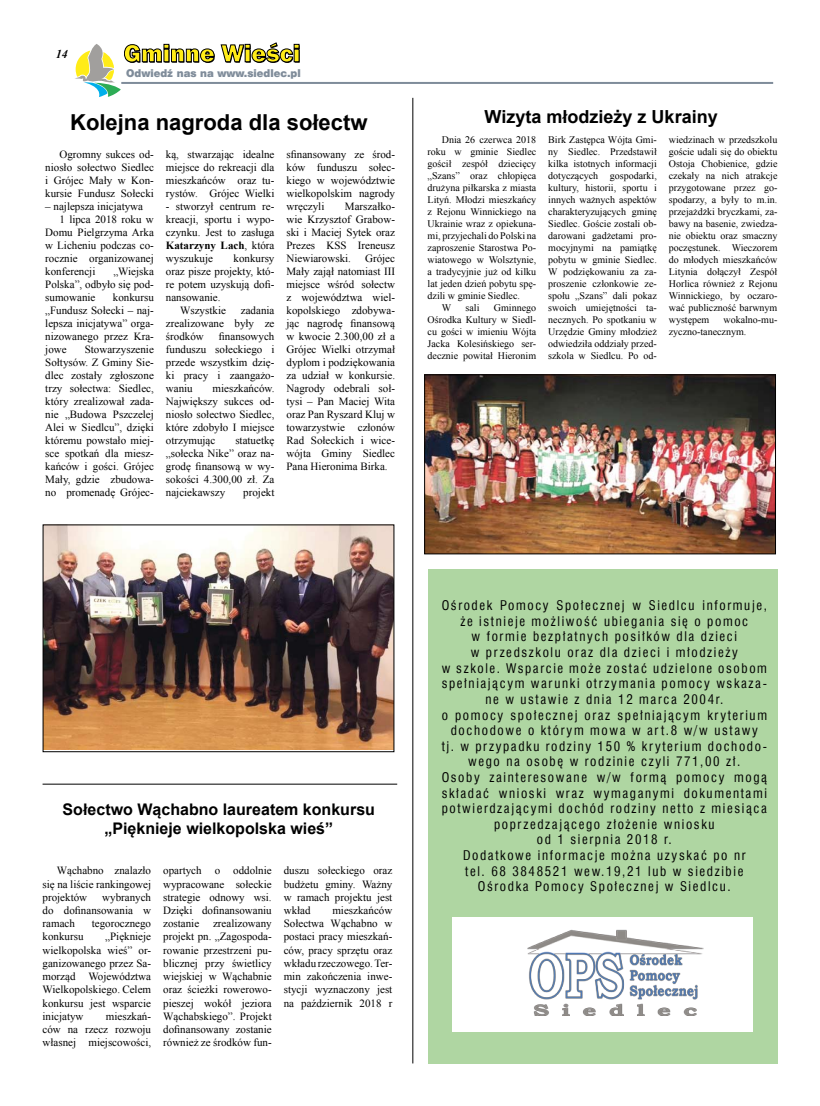
<style>
.page{position:relative;width:820px;height:1106px;background:#fff}
.page>*{position:absolute;margin:0;border:0;box-sizing:border-box;transform-origin:0 0}
.t1{font:700 22px "Arial";color:#000}
.t2{font:700 18px "Arial";color:#000}
.t3{font:700 16px/19.2px "Arial";color:#000;text-align:center}
.t4{font:13px/15.6px "Swis 721 Cn EU";letter-spacing:.125em;color:#000;text-align:center}
.t5{font:italic 700 12px "Times New Roman";color:#000}
.t6{font:11px/13px "Times New Roman";color:#000;text-align:justify}
.t7{font:10px/12px "Times New Roman";color:#000;text-align:justify}
.t8{font:10px "Swis 721 Blk 2 EU";color:#7f8c9a}
.s1{font-weight:700}
</style>
<div class="page">
<svg style="left:75px;top:43px;width:224px;height:54px"></svg>
<hr style="left:121px;top:82px;width:651px;height:2px;background:#7f8c9a">
<img style="left:426px;top:376px;width:347px;height:176px">
<div style="left:424px;top:374px;width:351px;height:180px;border:1px solid #000"></div>
<hr style="left:412px;top:98px;width:1px;height:965px;background:#000">
<hr style="left:43px;top:783px;width:354px;height:1px;background:#000">
<img style="left:45px;top:526px;width:347px;height:224px">
<div style="left:43px;top:524px;width:351px;height:228px;border:1px solid #000"></div>
<div style="left:428px;top:569px;width:349px;height:494px;background:#afd6a2"></div>
<div style="left:452px;top:917px;width:301px;height:114px;background:#fff"></div>
<img style="left:527px;top:930px;width:176px;height:85px">
<p class="t5" style="left:56px;top:46px;width:13px">14</p>
<p class="t8" style="left:126px;top:66px;width:176px">Odwiedź nas na www.siedlec.pl</p>
<h1 class="t1" style="left:70px;top:108px;width:299px">Kolejna nagroda dla sołectw</h1>
<p class="t6" style="left:45px;top:148px;width:110px;text-indent:14px">Ogromny sukces od&shy;niosło sołectwo Siedlec i Grójec Mały w Kon&shy;kursie Fundusz Sołecki</p>
<p class="t6" style="left:45px;top:200px;width:99px">– najlepsza inicjatywa</p>
<p class="t6" style="left:59px;top:213px;width:96px">1 lipca 2018 roku w</p>
<p class="t6" style="left:45px;top:226px;width:110px">Domu Pielgrzyma Arka</p>
<p class="t6" style="left:45px;top:239px;width:110px">w Licheniu podczas co-</p>
<p class="t6" style="left:45px;top:252px;width:110px">rocznie organizowanej</p>
<p class="t6" style="left:45px;top:265px;width:52px">konferencji</p>
<p class="t6" style="left:45px;top:265px;width:110px;text-indent:68px">„Wiejska Polska”, odbyło się pod&shy;sumowanie</p>
<p class="t6" style="left:45px;top:291px;width:110px;text-indent:68px">konkursu „Fundusz Sołecki – naj&shy;lepsza inicjatywa” orga&shy;nizowanego przez Kra&shy;jowe</p>
<p class="t6" style="left:45px;top:343px;width:110px;text-indent:39px">Stowarzyszenie Sołtysów. Z Gminy Sie&shy;dlec zostały zgłoszone trzy sołectwa: Siedlec, który zrealizował zada&shy;nie „Budowa Pszczelej Alei w Siedlcu”, dzięki któremu powstało miej&shy;sce spotkań dla miesz&shy;kańców i gości. Grójec Mały, gdzie zbudowa&shy;no promenadę Grójec-</p>
<p class="t6" style="left:166px;top:148px;width:110px">ką, stwarzając idealne miejsce do rekreacji dla mieszkańców oraz tu&shy;rystów. Grójec Wielki</p>
<p class="t6" style="left:166px;top:200px;width:110px">- stworzył centrum re&shy;kreacji, sportu i wypo&shy;czynku. Jest to zasługa <span class="s1">Katarzyny Lach</span>, która wyszukuje</p>
<p class="t6" style="left:233px;top:252px;width:42px">konkursy</p>
<p class="t6" style="left:166px;top:265px;width:110px">oraz pisze projekty, któ-</p>
<p class="t6" style="left:166px;top:278px;width:110px">re potem uzyskują dofi-</p>
<p class="t6" style="left:166px;top:291px;width:56px">nansowanie.</p>
<p class="t6" style="left:180px;top:304px;width:47px">Wszystkie</p>
<p class="t6" style="left:166px;top:304px;width:110px;text-indent:75px">zadania zrealizowane były ze środków</p>
<p class="t6" style="left:166px;top:330px;width:110px;text-indent:53px">finansowych funduszu sołeckiego i przede wszystkim dzię&shy;ki pracy i zaangażo&shy;waniu</p>
<p class="t6" style="left:166px;top:382px;width:110px;text-indent:47px">mieszkańców.<br>Największy sukces od&shy;niosło sołectwo Siedlec, które zdobyło I miejsce otrzymując</p>
<p class="t6" style="left:166px;top:434px;width:110px;text-indent:69px">statuetkę „sołecka Nike” oraz na&shy;grodę finansową w wy&shy;sokości 4.300,00 zł. Za najciekawszy</p>
<p class="t6" style="left:243px;top:486px;width:33px">projekt</p>
<p class="t6" style="left:286px;top:148px;width:110px">sfinansowany ze środ&shy;ków funduszu sołec&shy;kiego w województwie wielkopolskim nagrody wręczyli</p>
<p class="t6" style="left:286px;top:200px;width:110px;text-indent:58px">Marszałko&shy;wie Krzysztof Grabow&shy;ski i Maciej Sytek oraz Prezes KSS Ireneusz Niewiarowski.</p>
<p class="t6" style="left:286px;top:252px;width:110px;text-indent:79px">Grójec Mały zajął natomiast III miejsce wśród sołectw z województwa wiel&shy;kopolskiego zdobywa&shy;jąc nagrodę finansową w kwocie 2.300,00 zł a Grójec Wielki otrzymał dyplom i podziękowania za udział w konkursie.<br>Nagrody odebrali soł&shy;tysi – Pan Maciej Wita oraz Pan Ryszard Kluj w towarzystwie członów Rad Sołeckich i wice&shy;wójta Gminy Siedlec Pana Hieronima Birka.</p>
<h2 class="t2" style="left:484px;top:105px;width:234px">Wizyta młodzieży z Ukrainy</h2>
<p class="t7" style="left:441px;top:134px;width:96px">Dnia 26 czerwca 2018</p>
<p class="t7" style="left:427px;top:146px;width:110px">roku w gminie Siedlec</p>
<p class="t7" style="left:427px;top:158px;width:110px">gościł zespół dziecięcy</p>
<p class="t7" style="left:427px;top:170px;width:110px">„Szans” oraz chłopięca</p>
<p class="t7" style="left:427px;top:182px;width:110px">drużyna piłkarska z miasta</p>
<p class="t7" style="left:427px;top:194px;width:110px">Lityń. Młodzi mieszkańcy</p>
<p class="t7" style="left:427px;top:206px;width:110px">z Rejonu Winnickiego na</p>
<p class="t7" style="left:427px;top:218px;width:110px">Ukrainie wraz z opiekuna-</p>
<p class="t7" style="left:427px;top:230px;width:110px">mi, przyjechali do Polski na</p>
<p class="t7" style="left:427px;top:242px;width:110px">zaproszenie Starostwa Po-</p>
<p class="t7" style="left:427px;top:254px;width:110px">wiatowego w Wolsztynie,</p>
<p class="t7" style="left:427px;top:266px;width:110px">a tradycyjnie już od kilku</p>
<p class="t7" style="left:427px;top:278px;width:110px">lat jeden dzień pobytu spę-</p>
<p class="t7" style="left:427px;top:290px;width:94px">dzili w gminie Siedlec.</p>
<p class="t7" style="left:441px;top:302px;width:11px">W</p>
<p class="t7" style="left:465px;top:302px;width:15px">sali</p>
<p class="t7" style="left:427px;top:302px;width:110px;text-indent:66px">Gminnego Ośrodka Kultury w Siedl&shy;cu gości w imieniu Wójta Jacka Kolesińskiego ser&shy;decznie powitał Hieronim</p>
<p class="t7" style="left:548px;top:134px;width:110px">Birk Zastępca Wójta Gmi&shy;ny Siedlec. Przedstawił kilka istotnych informacji dotyczących gospodarki, kultury, historii, sportu i innych ważnych aspektów charakteryzujących gminę Siedlec. Goście zostali ob&shy;darowani gadżetami pro&shy;mocyjnymi na pamiątkę pobytu w gminie Siedlec.<br>W podziękowaniu za za&shy;proszenie członkowie ze&shy;społu „Szans” dali pokaz swoich umiejętności ta&shy;necznych. Po spotkaniu w Urzędzie Gminy młodzież odwiedziła oddziały przed&shy;szkola w Siedlcu. Po od-</p>
<p class="t7" style="left:668px;top:134px;width:110px">wiedzinach w przedszkolu goście udali się do obiektu Ostoja Chobienice, gdzie czekały na nich atrakcje przygotowane przez go&shy;spodarzy, a były to m.in. przejażdżki bryczkami, za&shy;bawy na basenie, zwiedza&shy;nie obiektu oraz smaczny poczęstunek. Wieczorem do młodych mieszkańców Litynia dołączył Zespół Horlica również z Rejonu Winnickiego, by oczaro&shy;wać publiczność barwnym występem</p>
<p class="t7" style="left:668px;top:314px;width:110px;text-indent:55px">wokalno-mu&shy;zyczno-tanecznym.</p>
<h3 class="t3" style="left:63px;top:800px;width:314px">Sołectwo Wąchabno laureatem konkursu „Pięknieje wielkopolska wieś”</h3>
<p class="t6" style="left:43px;top:864px;width:110px;text-indent:14px">Wąchabno znalazło się na liście rankingowej projektów</p>
<p class="t6" style="left:283px;top:864px;width:110px">duszu sołeckiego oraz budżetu gminy. Ważny w ramach projektu jest wkład</p>
<p class="t6" style="left:163px;top:864px;width:110px">opartych o oddolnie wypracowane sołeckie strategie odnowy wsi.<br>Dzięki dofinansowaniu zostanie</p>
<p class="t6" style="left:43px;top:890px;width:110px;text-indent:60px">wybranych do dofinansowania w ramach</p>
<p class="t6" style="left:283px;top:903px;width:110px;text-indent:49px">mieszkańców Sołectwa Wąchabno w postaci pracy mieszkań&shy;ców, pracy sprzętu oraz wkładu rzeczowego. Ter&shy;min zakończenia inwe&shy;stycji wyznaczony jest na październik 2018 r</p>
<p class="t6" style="left:163px;top:916px;width:110px;text-indent:50px">zrealizowany projekt pn. „Zagospoda&shy;rowanie przestrzeni pu&shy;blicznej przy świetlicy wiejskiej w Wąchabnie oraz ścieżki rowerowo&shy;pieszej wokół jeziora Wąchabskiego”. Projekt dofinansowany zostanie również ze środków fun-</p>
<p class="t6" style="left:92px;top:917px;width:61px">tegorocznego</p>
<p class="t6" style="left:43px;top:930px;width:110px;text-indent:63px">„Pięknieje wielkopolska wieś” or&shy;ganizowanego przez Sa&shy;morząd Województwa Wielkopolskiego. Celem konkursu jest wsparcie inicjatyw</p>
<p class="t6" style="left:43px;top:930px;width:42px">konkursu</p>
<p class="t6" style="left:43px;top:1009px;width:110px;text-indent:63px">mieszkań&shy;ców na rzecz rozwoju własnej miejscowości,</p>
<p class="t4" style="left:441px;top:597px;width:327px">Ośrodek Pomocy Społecznej w Siedlcu informuje, że istnieje możliwość ubiegania się o pomoc<br>w formie bezpłatnych posiłków dla dzieci<br>w przedszkolu oraz dla dzieci i młodzieży<br>w szkole. Wsparcie może zostać udzielone osobom spełniającym warunki otrzymania pomocy wskaza&shy;ne w ustawie z dnia 12 marca 2004r.<br>o pomocy społecznej oraz spełniającym kryterium dochodowe o którym mowa w art.8 w/w ustawy<br>tj. w przypadku rodziny 150 % kryterium dochodo&shy;wego na osobę w rodzinie czyli 771,00 zł.<br>Osoby zainteresowane w/w formą pomocy mogą składać wnioski wraz wymaganymi dokumentami potwierdzającymi dochód rodziny netto z miesiąca poprzedzającego złożenie wniosku<br>od 1 sierpnia 2018 r.<br>Dodatkowe informacje można uzyskać po nr<br>tel. 68 3848521 wew.19,21 lub w siedzibie Ośrodka Pomocy Społecznej w Siedlcu.</p>
</div>
